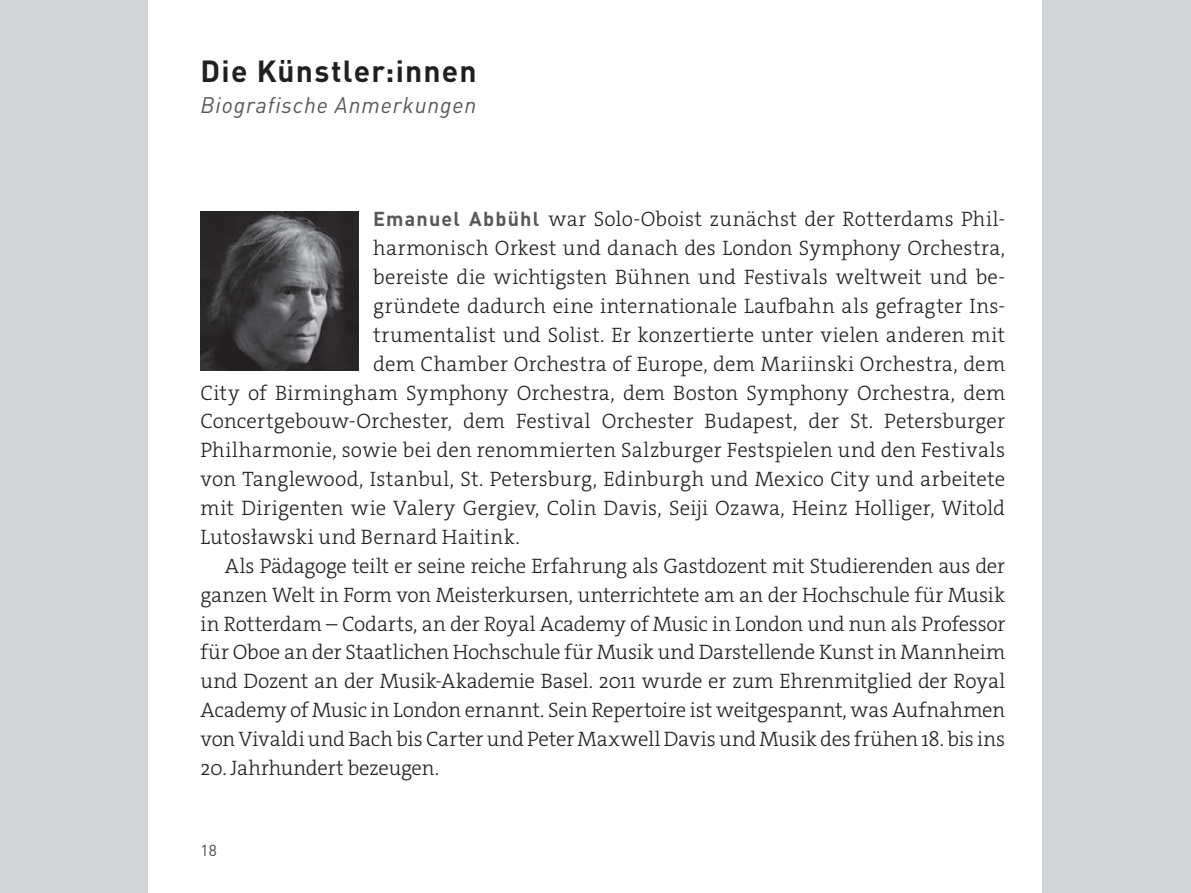
<style>
.page{position:relative;width:1191px;height:893px;background:#fff}
.page>*{position:absolute;margin:0;border:0;box-sizing:border-box;transform-origin:0 0}
.t1{font:700 30.15px "DINOT";letter-spacing:.04em;color:#231f20}
.t2{font:italic 22.35px "DINOT";letter-spacing:.04em;color:#57585a}
.t3{font:300 21px "The Serif E2 s";letter-spacing:.005em;color:#231f20}
.t4{font:15.75px "DINOT";color:#4b4c4d}
.s1{font-family:"DINOT";font-weight:700;font-size:19.95px;color:#57585a}
</style>
<div class="page">
<div style="left:0;top:0;width:180px;height:893px;background:#d3d4d6"></div>
<div style="left:1022px;top:0;width:169px;height:893px;background:#d3d4d6"></div>
<div style="left:149px;top:0;width:893px;height:893px;background:#fff"></div>
<img style="left:200px;top:211px;width:158px;height:160px">
<h1 class="t1" style="left:200px;top:51px;width:277px">Die Künstler:innen</h1>
<p class="t2" style="left:200px;top:91px;width:277px">Biografische Anmerkungen</p>
<p class="t3" style="left:373px;top:206px;width:633px"><span class="s1">Emanuel Abbühl</span> war Solo-Oboist zunächst der Rotterdams Phil-</p>
<p class="t3" style="left:373px;top:235px;width:633px">harmonisch Orkest und danach des London Symphony Orchestra,</p>
<p class="t3" style="left:373px;top:263px;width:633px">bereiste die wichtigsten Bühnen und Festivals weltweit und be-</p>
<p class="t3" style="left:373px;top:292px;width:633px">gründete dadurch eine internationale Laufbahn als gefragter Ins-</p>
<p class="t3" style="left:373px;top:321px;width:633px">trumentalist und Solist. Er konzertierte unter vielen anderen mit</p>
<p class="t3" style="left:373px;top:350px;width:633px">dem Chamber Orchestra of Europe, dem Mariinski Orchestra, dem</p>
<p class="t3" style="left:200px;top:379px;width:806px">City of Birmingham Symphony Orchestra, dem Boston Symphony Orchestra, dem</p>
<p class="t3" style="left:200px;top:408px;width:806px">Concertgebouw-Orchester, dem Festival Orchester Budapest, der St. Petersburger</p>
<p class="t3" style="left:200px;top:437px;width:806px">Philharmonie, sowie bei den renommierten Salzburger Festspielen und den Festivals</p>
<p class="t3" style="left:200px;top:466px;width:806px">von Tanglewood, Istanbul, St. Petersburg, Edinburgh und Mexico City und arbeitete</p>
<p class="t3" style="left:200px;top:494px;width:806px">mit Dirigenten wie Valery Gergiev, Colin Davis, Seiji Ozawa, Heinz Holliger, Witold</p>
<p class="t3" style="left:200px;top:523px;width:321px">Lutosławski und Bernard Haitink.</p>
<p class="t3" style="left:225px;top:552px;width:782px">Als Pädagoge teilt er seine reiche Erfahrung als Gastdozent mit Studierenden aus der</p>
<p class="t3" style="left:200px;top:581px;width:806px">ganzen Welt in Form von Meisterkursen, unterrichtete am an der Hochschule für Musik</p>
<p class="t3" style="left:200px;top:610px;width:806px">in Rotterdam – Codarts, an der Royal Academy of Music in London und nun als Professor</p>
<p class="t3" style="left:200px;top:639px;width:806px">für Oboe an der Staatlichen Hochschule für Musik und Darstellende Kunst in Mannheim</p>
<p class="t3" style="left:200px;top:668px;width:806px">und Dozent an der Musik-Akademie Basel. 2011 wurde er zum Ehrenmitglied der Royal</p>
<p class="t3" style="left:200px;top:697px;width:806px">Academy of Music in London ernannt. Sein Repertoire ist weitgespannt, was Aufnahmen</p>
<p class="t3" style="left:200px;top:725px;width:806px">von Vivaldi und Bach bis Carter und Peter Maxwell Davis und Musik des frühen 18. bis ins</p>
<p class="t3" style="left:200px;top:754px;width:240px">20. Jahrhundert bezeugen.</p>
<p class="t4" style="left:200px;top:840px;width:18px">18</p>
</div>
